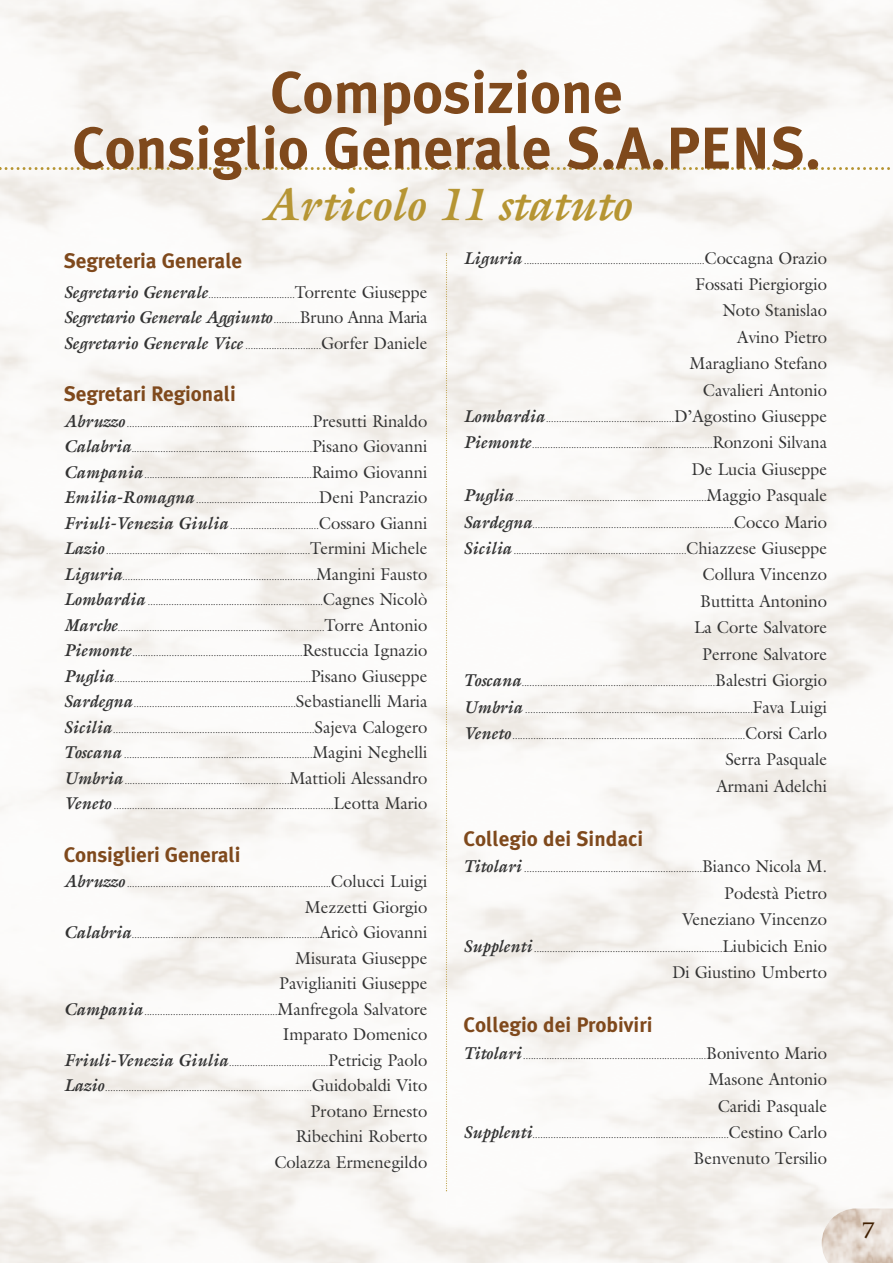
<style>
.page{position:relative;width:893px;height:1263px;background:#fff}
.page>*{position:absolute;margin:0;border:0;box-sizing:border-box;transform-origin:0 0}
.t1{font:700 58.8px/55.5px "Meta Plus";color:#7f491c;text-align:center}
.t2{font:italic 700 45.75px "Galliard";letter-spacing:-.005em;color:#b69533}
.t3{font:700 21px "Meta Plus";letter-spacing:-.005em;color:#7f491c}
.t4{font:21px "Augustea";color:#3f1e00}
.t5{font:17.25px/26.4px "Galliard";color:#333;text-align:right;scale:.96 1}
.t6{font:italic 700 17.25px "Galliard";letter-spacing:-.02em;color:#333;scale:.96 1}
.t7{font:italic 10.5px "Galliard";color:#333;scale:.96 1}
.s1{font-weight:700;font-size:17.25px}
.s2{font-style:normal;font-size:17.25px}
.s3{font-weight:400;font-size:10.5px}
.s4{font-weight:400;font-style:normal}
</style>
<div class="page">
<svg style="left:856px;top:1208px;width:37px;height:55px;background:#e5dad1"></svg>
<img style="left:822px;top:1208px;width:34px;height:55px">
<svg style="left:0;top:167px;width:893px;height:3px"></svg>
<svg style="left:446px;top:253px;width:1px;height:938px"></svg>
<h1 class="t1" style="left:72px;top:65px;width:750px">Composizione<br>Consiglio Generale S.A.PENS.</h1>
<h2 class="t2" style="left:262px;top:177px;width:370px">Articolo 11 statuto</h2>
<h3 class="t3" style="left:64px;top:248px;width:180px">Segreteria Generale</h3>
<p class="t7" style="left:64px;top:288px;width:380px"><span class="s1">Segretario Generale</span>.................................<span class="s2">Torrente Giuseppe</span></p>
<h3 class="t6" style="left:64px;top:307px;width:380px">Segretario Generale Aggiunto<span class="s3">..........</span><span class="s4">Bruno Anna Maria</span></h3>
<p class="t7" style="left:64px;top:339px;width:380px"><span class="s1">Segretario Generale Vice</span> .............................<span class="s2">Gorfer Daniele</span></p>
<h3 class="t3" style="left:64px;top:382px;width:173px">Segretari Regionali</h3>
<p class="t7" style="left:64px;top:417px;width:380px"><span class="s1">Abruzzo</span> .......................................................................<span class="s2">Presutti Rinaldo</span></p>
<p class="t7" style="left:64px;top:442px;width:380px"><span class="s1">Calabria</span>.....................................................................<span class="s2">Pisano Giovanni</span></p>
<p class="t7" style="left:64px;top:468px;width:380px"><span class="s1">Campania</span>................................................................<span class="s2">Raimo Giovanni</span></p>
<p class="t7" style="left:64px;top:493px;width:380px"><span class="s1">Emilia-Romagna</span> ...............................................<span class="s2">Deni Pancrazio</span></p>
<p class="t7" style="left:64px;top:519px;width:380px"><span class="s1">Friuli-Venezia Giulia</span> ..................................<span class="s2">Cossaro Gianni</span></p>
<p class="t7" style="left:64px;top:544px;width:380px"><span class="s1">Lazio</span> ..............................................................................<span class="s2">Termini Michele</span></p>
<p class="t7" style="left:64px;top:570px;width:380px"><span class="s1">Liguria</span>..........................................................................<span class="s2">Mangini Fausto</span></p>
<p class="t7" style="left:64px;top:595px;width:380px"><span class="s1">Lombardia</span> ...................................................................<span class="s2">Cagnes Nicolò</span></p>
<p class="t7" style="left:64px;top:621px;width:380px"><span class="s1">Marche</span>...............................................................................<span class="s2">Torre Antonio</span></p>
<p class="t7" style="left:64px;top:646px;width:380px"><span class="s1">Piemonte</span>.................................................................<span class="s2">Restuccia Ignazio</span></p>
<p class="t7" style="left:64px;top:672px;width:380px"><span class="s1">Puglia</span>...........................................................................<span class="s2">Pisano Giuseppe</span></p>
<p class="t7" style="left:64px;top:697px;width:380px"><span class="s1">Sardegna</span>..............................................................<span class="s2">Sebastianelli Maria</span></p>
<p class="t7" style="left:64px;top:723px;width:380px"><span class="s1">Sicilia</span>.............................................................................<span class="s2">Sajeva Calogero</span></p>
<p class="t7" style="left:64px;top:748px;width:380px"><span class="s1">Toscana</span> ........................................................................<span class="s2">Magini Neghelli</span></p>
<p class="t7" style="left:64px;top:774px;width:380px"><span class="s1">Umbria</span> ...............................................................<span class="s2">Mattioli Alessandro</span></p>
<p class="t7" style="left:64px;top:799px;width:380px"><span class="s1">Veneto</span> ....................................................................................<span class="s2">Leotta Mario</span></p>
<h3 class="t3" style="left:64px;top:842px;width:178px">Consiglieri Generali</h3>
<p class="t7" style="left:64px;top:877px;width:380px"><span class="s1">Abruzzo</span> ..............................................................................<span class="s2">Colucci Luigi</span></p>
<h3 class="t5" style="left:305px;top:894px;width:129px">Mezzetti Giorgio</h3>
<p class="t7" style="left:64px;top:928px;width:380px"><span class="s1">Calabria</span>........................................................................<span class="s2">Aricò Giovanni</span></p>
<h3 class="t5" style="left:279px;top:945px;width:156px;line-height:25.5px">Misurata Giuseppe<br>Paviglianiti Giuseppe</h3>
<p class="t7" style="left:64px;top:1005px;width:380px"><span class="s1">Campania</span>...................................................<span class="s2">Manfregola Salvatore</span></p>
<h3 class="t5" style="left:283px;top:1021px;width:152px">Imparato Domenico</h3>
<p class="t7" style="left:64px;top:1056px;width:380px"><span class="s1">Friuli-Venezia Giulia</span>......................................<span class="s2">Petricig Paolo</span></p>
<p class="t7" style="left:64px;top:1081px;width:380px"><span class="s1">Lazio</span>...............................................................................<span class="s2">Guidobaldi Vito</span></p>
<h3 class="t5" style="left:274px;top:1098px;width:161px;line-height:25.5px">Protano Ernesto<br>Ribechini Roberto<br>Colazza Ermenegildo</h3>
<p class="t7" style="left:463px;top:254px;width:380px"><span class="s1">Liguria</span> .....................................................................<span class="s2">Coccagna Orazio</span></p>
<h3 class="t5" style="left:689px;top:271px;width:145px">Fossati Piergiorgio<br>Noto Stanislao<br>Avino Pietro<br>Maragliano Stefano<br>Cavalieri Antonio</h3>
<p class="t7" style="left:463px;top:412px;width:380px"><span class="s1">Lombardia</span>.................................................<span class="s2">D’Agostino Giuseppe</span></p>
<p class="t7" style="left:463px;top:439px;width:380px"><span class="s1">Piemonte</span>.....................................................................<span class="s2">Ronzoni Silvana</span></p>
<h3 class="t5" style="left:691px;top:456px;width:143px">De Lucia Giuseppe</h3>
<p class="t7" style="left:463px;top:491px;width:380px"><span class="s1">Puglia</span> .........................................................................<span class="s2">Maggio Pasquale</span></p>
<p class="t7" style="left:463px;top:518px;width:380px"><span class="s1">Sardegna</span>.............................................................................<span class="s2">Cocco Mario</span></p>
<p class="t7" style="left:463px;top:544px;width:380px"><span class="s1">Sicilia</span> ..................................................................<span class="s2">Chiazzese Giuseppe</span></p>
<h3 class="t5" style="left:694px;top:561px;width:140px;text-align:center">Collura Vincenzo<br>Buttitta Antonino<br>La Corte Salvatore<br>Perrone Salvatore</h3>
<p class="t7" style="left:463px;top:676px;width:380px"><span class="s1">Toscana</span>..........................................................................<span class="s2">Balestri Giorgio</span></p>
<p class="t7" style="left:463px;top:703px;width:380px"><span class="s1">Umbria</span> .......................................................................................<span class="s2">Fava Luigi</span></p>
<p class="t7" style="left:463px;top:729px;width:380px"><span class="s1">Veneto</span>.........................................................................................<span class="s2">Corsi Carlo</span></p>
<h3 class="t5" style="left:716px;top:746px;width:117px;text-align:center">Serra Pasquale<br>Armani Adelchi</h3>
<h3 class="t3" style="left:463px;top:826px;width:181px">Collegio dei Sindaci</h3>
<p class="t7" style="left:463px;top:863px;width:380px"><span class="s1">Titolari</span> ....................................................................<span class="s2">Bianco Nicola M.</span></p>
<h3 class="t5" style="left:682px;top:880px;width:152px">Podestà Pietro<br>Veneziano Vincenzo</h3>
<p class="t7" style="left:463px;top:942px;width:380px"><span class="s1">Supplenti</span> ........................................................................<span class="s2">Liubicich Enio</span></p>
<h3 class="t5" style="left:672px;top:959px;width:163px">Di Giustino Umberto</h3>
<h3 class="t3" style="left:463px;top:1013px;width:190px">Collegio dei Probiviri</h3>
<p class="t7" style="left:463px;top:1049px;width:380px"><span class="s1">Titolari</span>......................................................................<span class="s2">Bonivento Mario</span></p>
<h3 class="t5" style="left:708px;top:1066px;width:125px;text-align:center">Masone Antonio<br>Caridi Pasquale</h3>
<p class="t7" style="left:463px;top:1128px;width:380px"><span class="s1">Supplenti</span>...........................................................................<span class="s2">Cestino Carlo</span></p>
<h3 class="t5" style="left:693px;top:1145px;width:141px">Benvenuto Tersilio</h3>
<h3 class="t4" style="left:862px;top:1218px;width:14px">7</h3>
</div>
